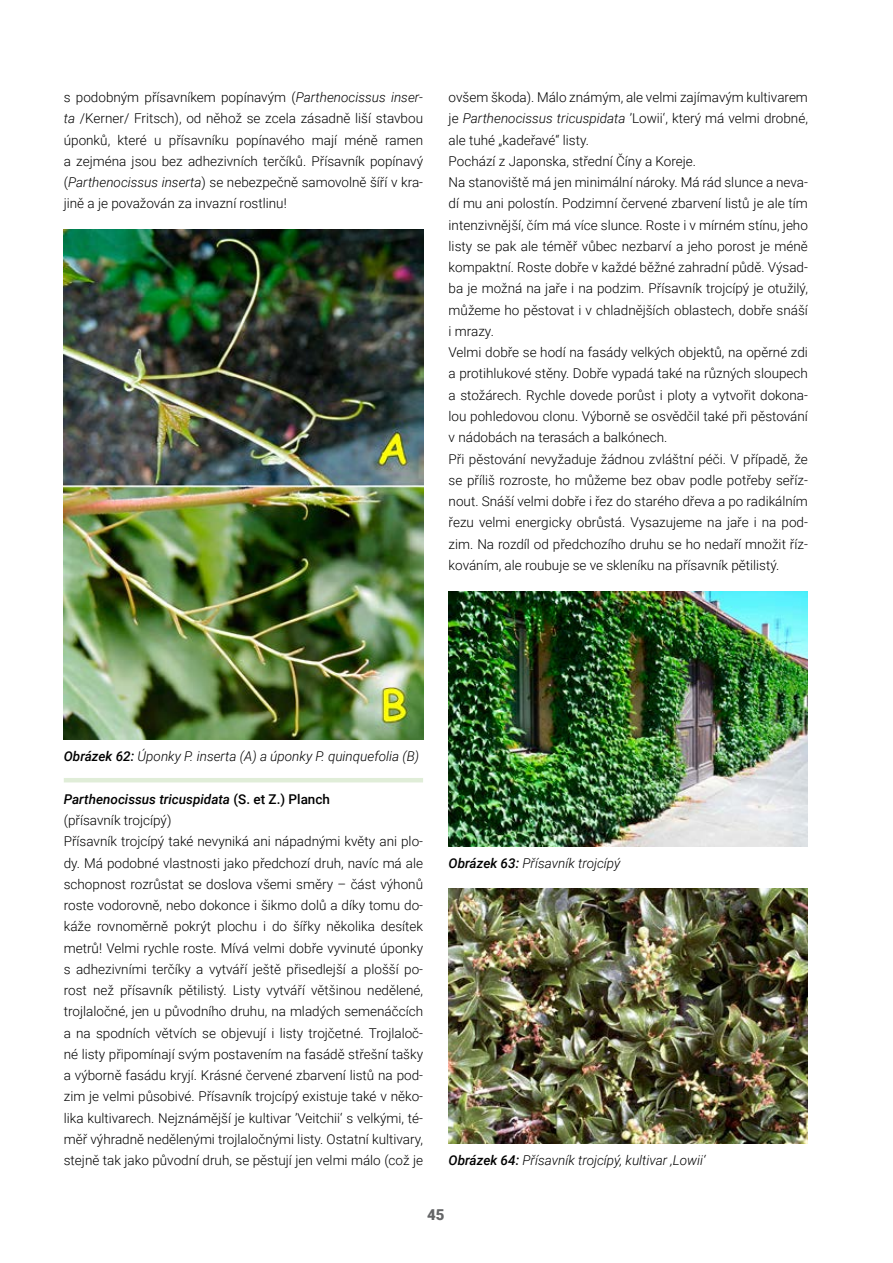
<style>
.page{position:relative;width:893px;height:1263px;background:#fff}
.page>*{position:absolute;margin:0;border:0;box-sizing:border-box;transform-origin:0 0}
.t1{font:900 15px "Roboto";color:#646567}
.TEXT{font:300 13.5px/21.3px "Roboto";color:#000;text-align:justify}
.POPISEK{font:italic 300 13.5px "Roboto";color:#000}
.TEXT-2{font:italic 500 13.5px "Roboto";color:#000}
.s1{font-style:italic}
.s2{font-weight:500}
.s3{font-style:normal}
</style>
<div class="page">
<hr style="left:64px;top:778px;width:359px;height:4px;background:#e0edd8">
<img style="left:449px;top:591px;width:359px;height:255px">
<img style="left:449px;top:889px;width:359px;height:255px">
<img style="left:64px;top:230px;width:359px;height:510px">
<p class="TEXT" style="left:64px;top:86px;width:361px">s podobným přísavníkem popínavým (<span class="s1">Parthenocissus inser&shy;ta</span> /Kerner/ Fritsch), od něhož se zcela zásadně liší stavbou úponků, které u přísavníku popínavého mají méně ramen a zejména jsou bez adhezivních terčíků. Přísavník popínavý (<span class="s1">Parthenocissus inserta</span>) se nebezpečně samovolně šíří v kra&shy;jině a je považován za invazní rostlinu!</p>
<p class="TEXT" style="left:449px;top:86px;width:361px">ovšem škoda). Málo známým, ale velmi zajímavým kultivarem je <span class="s1">Parthenocissus tricuspidata</span> ’Lowii‘, který má velmi drobné, ale tuhé „kadeřavé“ listy.</p>
<p class="TEXT" style="left:449px;top:150px;width:249px">Pochází z Japonska, střední Číny a Koreje.</p>
<p class="TEXT" style="left:449px;top:171px;width:361px">Na stanoviště má jen minimální nároky. Má rád slunce a neva&shy;dí mu ani polostín. Podzimní červené zbarvení listů je ale tím intenzivnější, čím má více slunce. Roste i v mírném stínu, jeho listy se pak ale téměř vůbec nezbarví a jeho porost je méně kompaktní. Roste dobře v každé běžné zahradní půdě. Výsad&shy;ba je možná na jaře i na podzim. Přísavník trojcípý je otužilý, můžeme ho pěstovat i v chladnějších oblastech, dobře snáší i mrazy.</p>
<p class="TEXT" style="left:449px;top:341px;width:361px">Velmi dobře se hodí na fasády velkých objektů, na opěrné zdi a protihlukové stěny. Dobře vypadá také na různých sloupech a stožárech. Rychle dovede porůst i ploty a vytvořit dokona&shy;lou pohledovou clonu. Výborně se osvědčil také při pěstování v nádobách na terasách a balkónech.</p>
<p class="TEXT" style="left:449px;top:448px;width:361px">Při pěstování nevyžaduje žádnou zvláštní péči. V případě, že se příliš rozroste, ho můžeme bez obav podle potřeby seříz&shy;nout. Snáší velmi dobře i řez do starého dřeva a po radikálním řezu velmi energicky obrůstá. Vysazujeme na jaře i na pod&shy;zim. Na rozdíl od předchozího druhu se ho nedaří množit říz&shy;kováním, ale roubuje se ve skleníku na přísavník pětilistý.</p>
<p class="POPISEK" style="left:64px;top:747px;width:357px"><span class="s2">Obrázek 62:</span> Úponky P. inserta (A) a úponky P. quinquefolia (B)</p>
<p class="TEXT-2" style="left:64px;top:789px;width:268px">Parthenocissus tricuspidata <span class="s3">(S. et Z.) Planch</span></p>
<p class="TEXT" style="left:64px;top:809px;width:109px">(přísavník trojcípý)</p>
<p class="TEXT" style="left:64px;top:830px;width:361px">Přísavník trojcípý také nevyniká ani nápadnými květy ani plo&shy;dy. Má podobné vlastnosti jako předchozí druh, navíc má ale schopnost rozrůstat se doslova všemi směry – část výhonů roste vodorovně, nebo dokonce i šikmo dolů a díky tomu do&shy;káže rovnoměrně pokrýt plochu i do šířky několika desítek metrů! Velmi rychle roste. Mívá velmi dobře vyvinuté úponky s adhezivními terčíky a vytváří ještě přisedlejší a plošší po&shy;rost než přísavník pětilistý. Listy vytváří většinou nedělené, trojlaločné, jen u původního druhu, na mladých semenáčcích a na spodních větvích se objevují i listy trojčetné. Trojlaloč&shy;né listy připomínají svým postavením na fasádě střešní tašky a výborně fasádu kryjí. Krásné červené zbarvení listů na pod&shy;zim je velmi působivé. Přísavník trojcípý existuje také v něko&shy;lika kultivarech. Nejznámější je kultivar ’Veitchii‘ s velkými, té&shy;měř výhradně nedělenými trojlaločnými listy. Ostatní kultivary, stejně tak jako původní druh, se pěstují jen velmi málo (což je</p>
<p class="POPISEK" style="left:449px;top:853px;width:173px"><span class="s2">Obrázek 63:</span> Přísavník trojcípý</p>
<p class="POPISEK" style="left:449px;top:1151px;width:259px"><span class="s2">Obrázek 64:</span> Přísavník trojcípý, kultivar ‚Lowii‘</p>
<p class="t1" style="left:427px;top:1204px;width:19px">45</p>
</div>
